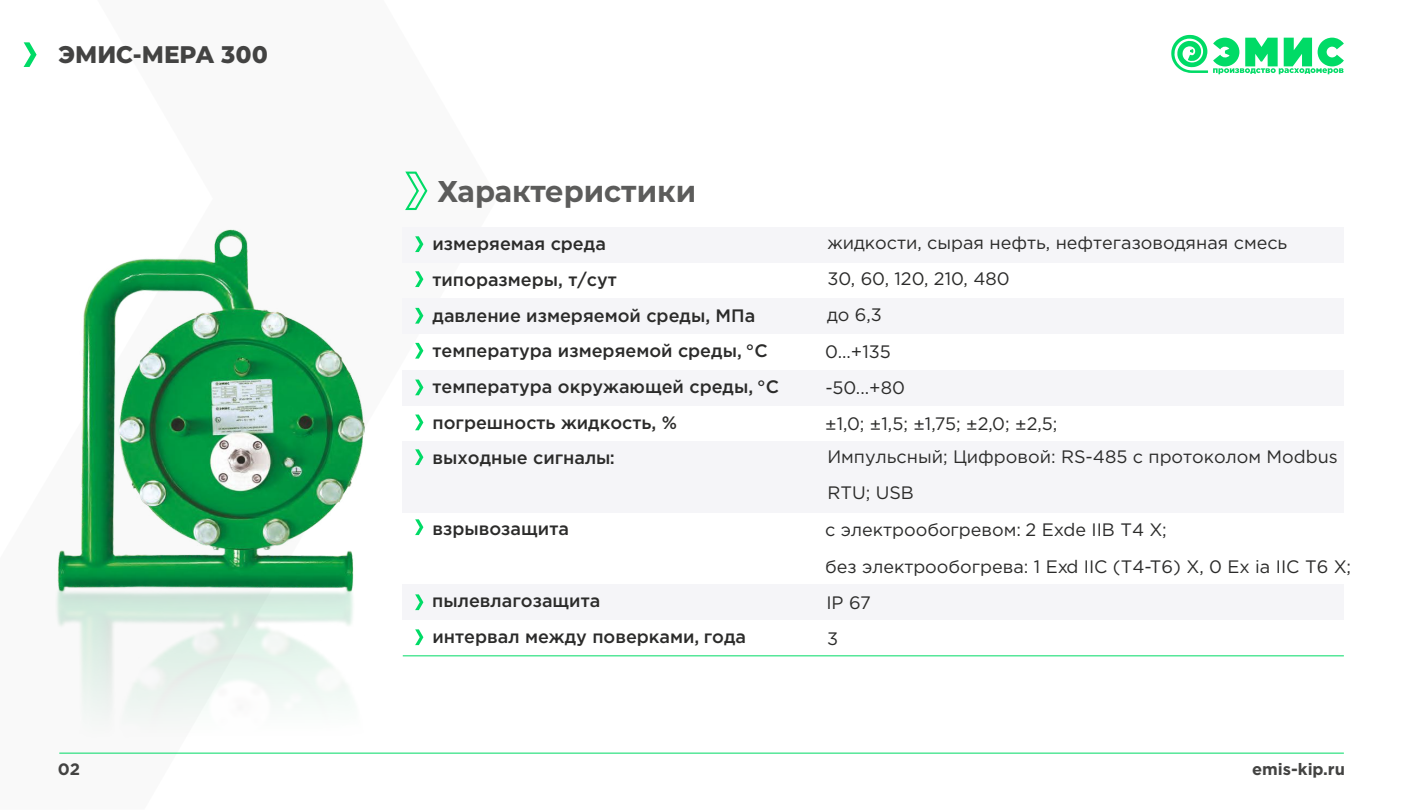
<style>
.page{position:relative;width:1404px;height:810px;background:#fff}
.page>*{position:absolute;margin:0;border:0;box-sizing:border-box;transform-origin:0 0}
.t1{font:700 30px "RD.Montserrat";color:#5c5c5b}
.t2{font:800 24px "RD.Montserrat";color:#434342}
.t3{font:18px/36.2px "Gotham Pro";color:#2b2b2a}
.t4{font:500 18px/35.7px "Gotham Pro";color:#2b2b2a}
.t5{font:700 16.5px "Gotham Pro";color:#434342}
</style>
<div class="page">
<div style="left:403px;top:227px;width:940px;height:36px;background:#f5f5f8"></div>
<div style="left:403px;top:298px;width:940px;height:36px;background:#f5f5f8"></div>
<div style="left:403px;top:370px;width:940px;height:36px;background:#f5f5f8"></div>
<div style="left:403px;top:441px;width:940px;height:36px;background:#f5f5f8"></div>
<div style="left:403px;top:584px;width:940px;height:36px;background:#f5f5f8"></div>
<div style="left:403px;top:477px;width:940px;height:36px;background:#f5f5f8"></div>
<img style="left:81px;top:229px;width:284px;height:320px">
<img style="left:56px;top:549px;width:389px;height:204px">
<hr style="left:403px;top:655px;width:940px;height:1px;background:#00db66">
<hr style="left:59px;top:753px;width:1284px;height:1px;background:#00db66">
<svg style="left:1171px;top:35px;width:172px;height:39px"></svg>
<svg style="left:24px;top:42px;width:13px;height:25px"></svg>
<svg style="left:415px;top:236px;width:8px;height:16px"></svg>
<svg style="left:415px;top:271px;width:8px;height:16px"></svg>
<svg style="left:415px;top:308px;width:8px;height:16px"></svg>
<svg style="left:415px;top:343px;width:8px;height:16px"></svg>
<svg style="left:415px;top:380px;width:8px;height:15px"></svg>
<svg style="left:415px;top:415px;width:8px;height:15px"></svg>
<svg style="left:415px;top:449px;width:8px;height:16px"></svg>
<svg style="left:415px;top:519px;width:8px;height:16px"></svg>
<svg style="left:415px;top:594px;width:8px;height:16px"></svg>
<svg style="left:415px;top:629px;width:8px;height:16px"></svg>
<svg style="left:405px;top:171px;width:23px;height:40px"></svg>
<h2 class="t2" style="left:59px;top:40px;width:211px">ЭМИС-МЕРА 300</h2>
<h1 class="t1" style="left:437px;top:173px;width:260px">Характеристики</h1>
<p class="t4" style="left:432px;top:227px;width:348px">измеряемая среда<br>типоразмеры, т/сут<br>давление измеряемой среды, МПа температура измеряемой среды, °C температура окружающей среды, °C погрешность жидкость, %<br>выходные сигналы:</p>
<p class="t4" style="left:432px;top:512px;width:138px">взрывозащита</p>
<p class="t4" style="left:432px;top:584px;width:315px;line-height:36.6px">пылевлагозащита<br>интервал между поверками, года</p>
<p class="t3" style="left:825px;top:226px;width:463px">жидкости, сырая нефть, нефтегазоводяная смесь<br>30, 60, 120, 210, 480<br>до 6,3<br>0...+135<br>-50...+80<br>±1,0; ±1,5; ±1,75; ±2,0; ±2,5;</p>
<p class="t3" style="left:825px;top:440px;width:527px">Импульсный; Цифровой: RS-485 с протоколом Modbus<br>RTU; USB<br>с электрообогревом: 2 Exde IIB T4 X;<br>без электрообогрева: 1 Exd IIC (Т4-T6) Х, 0 Ex ia IIC T6 X;<br>IP 67<br>3</p>
<p class="t5" style="left:58px;top:760px;width:24px">02</p>
<p class="t5" style="left:1251px;top:763px;width:94px">emis-kip.ru</p>
</div>
